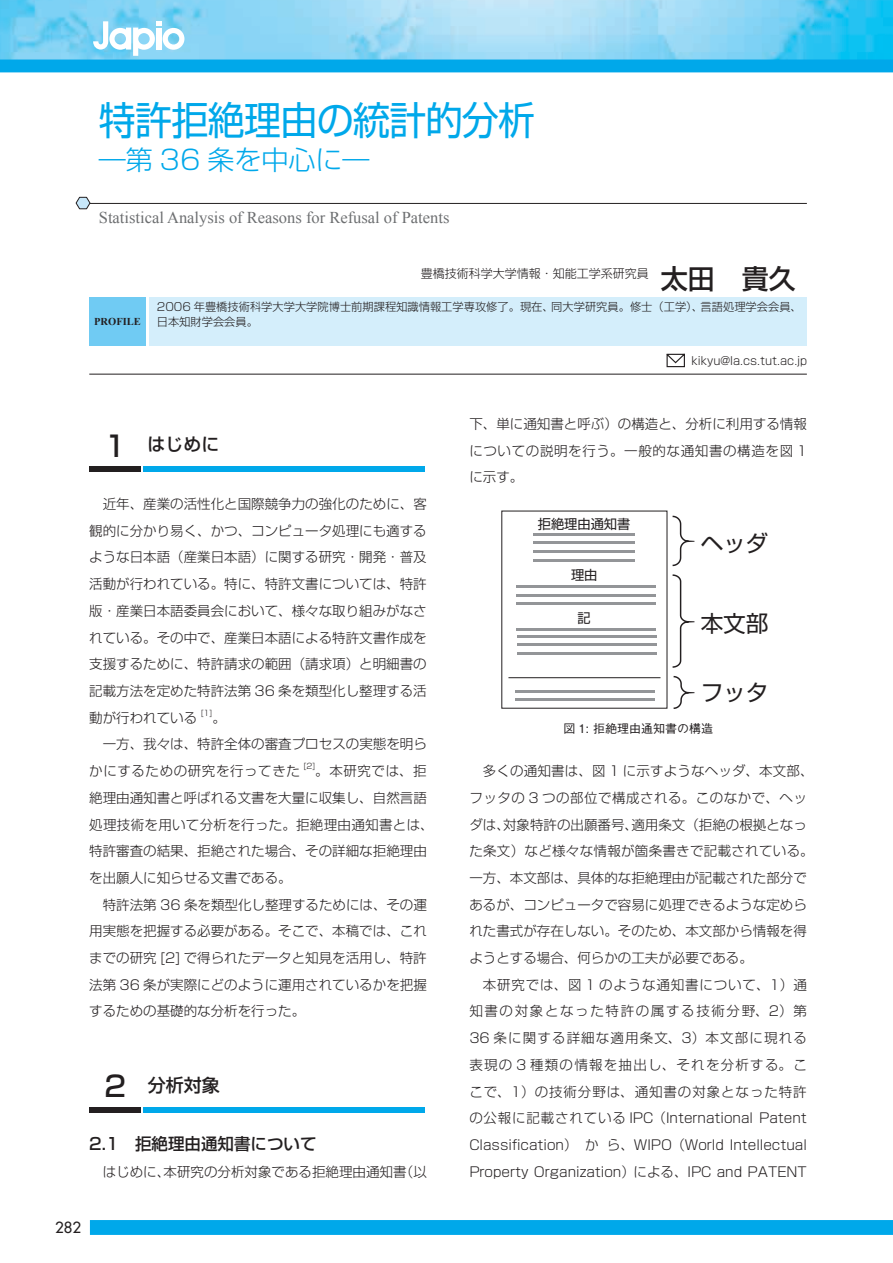
<style>
.page{position:relative;width:893px;height:1263px;background:#fff}
.page>*{position:absolute;margin:0;border:0;box-sizing:border-box;transform-origin:0 0}
.t1{font:39px "Shin Go Pro";letter-spacing:-.02em;color:#00a8ea;scale:.95 1}
.t2{font:300 27px "Shin Go Pro";color:#00a8ea}
.t3{font:500 27px "Shin Go Pro";color:#231f20}
.t4{font:22.65px "Shin Go Pr 6";color:#231f20}
.t5{font:500 18px "Shin Go Pro";color:#231f20}
.t6{font:16.5px "Times New Roman";color:#6d6f71}
.t7{font:500 16.5px "Shin Go Pr 5";color:#231f20}
.t8{font:500 15px "Futura Std";color:#231f20}
.t9{font:300 13.5px/26.7px "Shin Go Pr 5";color:#231f20;text-align:justify}
.t10{font:300 13.5px "Shin Go Pr 5";letter-spacing:.045em;color:#231f20}
.t11{font:13.2px "Shin Go Pr 6";color:#231f20}
.t12{font:300 12px "Shin Go Pro";color:#231f20}
.t13{font:500 12px "Gothic BBB Pro";color:#231f20}
.t14{font:300 11.25px/15px "Shin Go Pro";color:#231f20}
.t15{font:300 11.25px "Shin Go Pr 5";color:#231f20}
.t16{font:700 10.5px "Times New Roman";color:#231f20}
.t17{font:300 7.8px "Shin Go Pr 5";color:#231f20}
.s1{font-family:"Shin Go Pr 5";font-size:28.5px}
</style>
<div class="page">
<img style="left:0;top:0;width:893px;height:21px">
<div style="left:90px;top:1220px;width:803px;height:15px;background:#00a8ea"></div>
<svg style="left:0;top:21px;width:893px;height:51px;background:#65caf2"></svg>
<hr style="left:89px;top:203px;width:718px;height:1px;background:#231f20">
<svg style="left:76px;top:197px;width:14px;height:12px"></svg>
<div style="left:143px;top:466px;width:282px;height:5px;background:#00a8ea"></div>
<div style="left:89px;top:466px;width:51px;height:5px;background:#231f20"></div>
<svg style="left:666px;top:353px;width:19px;height:15px"></svg>
<div style="left:89px;top:297px;width:57px;height:48px;background:#70cbf3"></div>
<div style="left:149px;top:297px;width:658px;height:48px;background:#d4eefb"></div>
<hr style="left:89px;top:374px;width:718px;height:1px;background:#231f20">
<div style="left:143px;top:1107px;width:282px;height:5px;background:#00a8ea"></div>
<div style="left:89px;top:1107px;width:51px;height:5px;background:#231f20"></div>
<hr style="left:534px;top:533px;width:101px;height:3px;background:#939598">
<hr style="left:534px;top:541px;width:101px;height:3px;background:#939598">
<hr style="left:534px;top:550px;width:101px;height:3px;background:#939598">
<hr style="left:534px;top:559px;width:101px;height:3px;background:#939598">
<hr style="left:516px;top:585px;width:139px;height:3px;background:#939598">
<hr style="left:516px;top:594px;width:139px;height:2px;background:#939598">
<hr style="left:516px;top:602px;width:139px;height:3px;background:#939598">
<hr style="left:516px;top:628px;width:139px;height:3px;background:#939598">
<hr style="left:517px;top:635px;width:139px;height:2px;background:#939598">
<hr style="left:517px;top:643px;width:139px;height:3px;background:#939598">
<hr style="left:517px;top:652px;width:139px;height:2px;background:#939598">
<hr style="left:515px;top:690px;width:139px;height:3px;background:#939598">
<hr style="left:515px;top:698px;width:139px;height:3px;background:#939598">
<svg style="left:672px;top:516px;width:22px;height:50px"></svg>
<svg style="left:673px;top:574px;width:21px;height:94px"></svg>
<hr style="left:508px;top:677px;width:152px;height:1px;background:#231f20">
<svg style="left:674px;top:676px;width:20px;height:33px"></svg>
<h1 class="t1" style="left:99px;top:88px;width:461px">特許拒絶理由の統計的分析</h1>
<h2 class="t2" style="left:99px;top:137px;width:272px">―第 36 条を中心に―</h2>
<p class="t6" style="left:99px;top:207px;width:352px">Statistical Analysis of Reasons for Refusal of Patents</p>
<p class="t16" style="left:94px;top:314px;width:48px">PROFILE</p>
<p class="t12" style="left:421px;top:264px;width:241px">豊橋技術科学大学情報・知能工学系研究員　</p>
<h2 class="t3" style="left:661px;top:256px;width:136px">太田　貴久</h2>
<p class="t14" style="left:157px;top:297px;width:647px">2006 年豊橋技術科学大学大学院博士前期課程知識情報工学専攻修了。現在、同大学研究員。修士（工学）、言語処理学会会員、日本知財学会会員。</p>
<p class="t15" style="left:692px;top:351px;width:117px">kikyu@la.cs.tut.ac.jp</p>
<h3 class="t5" style="left:105px;top:430px;width:116px"><span class="s1">1</span> はじめに</h3>
<p class="t9" style="left:89px;top:489px;width:339px;text-indent:14px">近年、産業の活性化と国際競争力の強化のために、客観的に分かり易く、かつ、コンピュータ処理にも適するような日本語（産業日本語）に関する研究・開発・普及活動が行われている。特に、特許文書については、特許版・産業日本語委員会において、様々な取り組みがなされている。その中で、産業日本語による特許文書作成を支援するために、特許請求の範囲（請求項）と明細書の記載方法を定めた特許法第 36 条を類型化し整理する活動が行われている</p>
<p class="t17" style="left:201px;top:707px;width:13px">[1]</p>
<p class="t9" style="left:212px;top:703px;width:15px">。</p>
<p class="t9" style="left:103px;top:730px;width:326px">一方、我々は、特許全体の審査プロセスの実態を明ら</p>
<p class="t10" style="left:89px;top:760px;width:212px">かにするための研究を行ってきた</p>
<p class="t17" style="left:303px;top:760px;width:13px">[2]</p>
<p class="t9" style="left:89px;top:756px;width:346px;text-align:left;text-indent:226px">。本研究では、拒絶理由通知書と呼ばれる文書を大量に収集し、自然言語処理技術を用いて分析を行った。拒絶理由通知書とは、特許審査の結果、拒絶された場合、その詳細な拒絶理由を出願人に知らせる文書である。</p>
<p class="t9" style="left:89px;top:890px;width:339px;text-indent:14px">特許法第 36 条を類型化し整理するためには、その運用実態を把握する必要がある。そこで、本稿では、これまでの研究 [2] で得られたデータと知見を活用し、特許法第 36 条が実際にどのように運用されているかを把握するための基礎的な分析を行った。</p>
<h3 class="t5" style="left:105px;top:1070px;width:117px"><span class="s1">2</span> 分析対象</h3>
<p class="t7" style="left:89px;top:1130px;width:229px">2.1　拒絶理由通知書について</p>
<p class="t9" style="left:103px;top:1157px;width:325px">はじめに、本研究の分析対象である拒絶理由通知書（以</p>
<p class="t8" style="left:55px;top:1218px;width:28px">282</p>
<p class="t9" style="left:469px;top:409px;width:339px">下、単に通知書と呼ぶ）の構造と、分析に利用する情報についての説明を行う。一般的な通知書の構造を図 1に示す。</p>
<p class="t11" style="left:538px;top:513px;width:94px">拒絶理由通知書</p>
<p class="t11" style="left:571px;top:564px;width:28px">理由</p>
<p class="t11" style="left:578px;top:607px;width:15px">記</p>
<h3 class="t4" style="left:701px;top:525px;width:69px">ヘッダ</h3>
<h3 class="t4" style="left:701px;top:604px;width:69px">本文部</h3>
<h3 class="t4" style="left:701px;top:674px;width:69px">フッタ</h3>
<p class="t13" style="left:563px;top:718px;width:151px">図 1: 拒絶理由通知書の構造</p>
<p class="t9" style="left:469px;top:756px;width:346px;text-align:left;text-indent:14px">多くの通知書は、図 1 に示すようなヘッダ、本文部、フッタの 3 つの部位で構成される。このなかで、ヘッダは、対象特許の出願番号、適用条文（拒絶の根拠となった条文）など様々な情報が箇条書きで記載されている。一方、本文部は、具体的な拒絶理由が記載された部分であるが、コンピュータで容易に処理できるような定められた書式が存在しない。そのため、本文部から情報を得ようとする場合、何らかの工夫が必要である。</p>
<p class="t9" style="left:469px;top:970px;width:339px;text-indent:14px">本研究では、図 1 のような通知書について、1）通知書の対象となった特許の属する技術分野、2） 第36 条に関する詳細な適用条文、3）本文部に現れる表現の 3 種類の情報を抽出し、それを分析する。ここで、1）の技術分野は、通知書の対象となった特許の公報に記載されている IPC （International Patent Classification） か ら、WIPO （World Intellectual Property Organization）による、IPC and PATENT</p>
</div>
